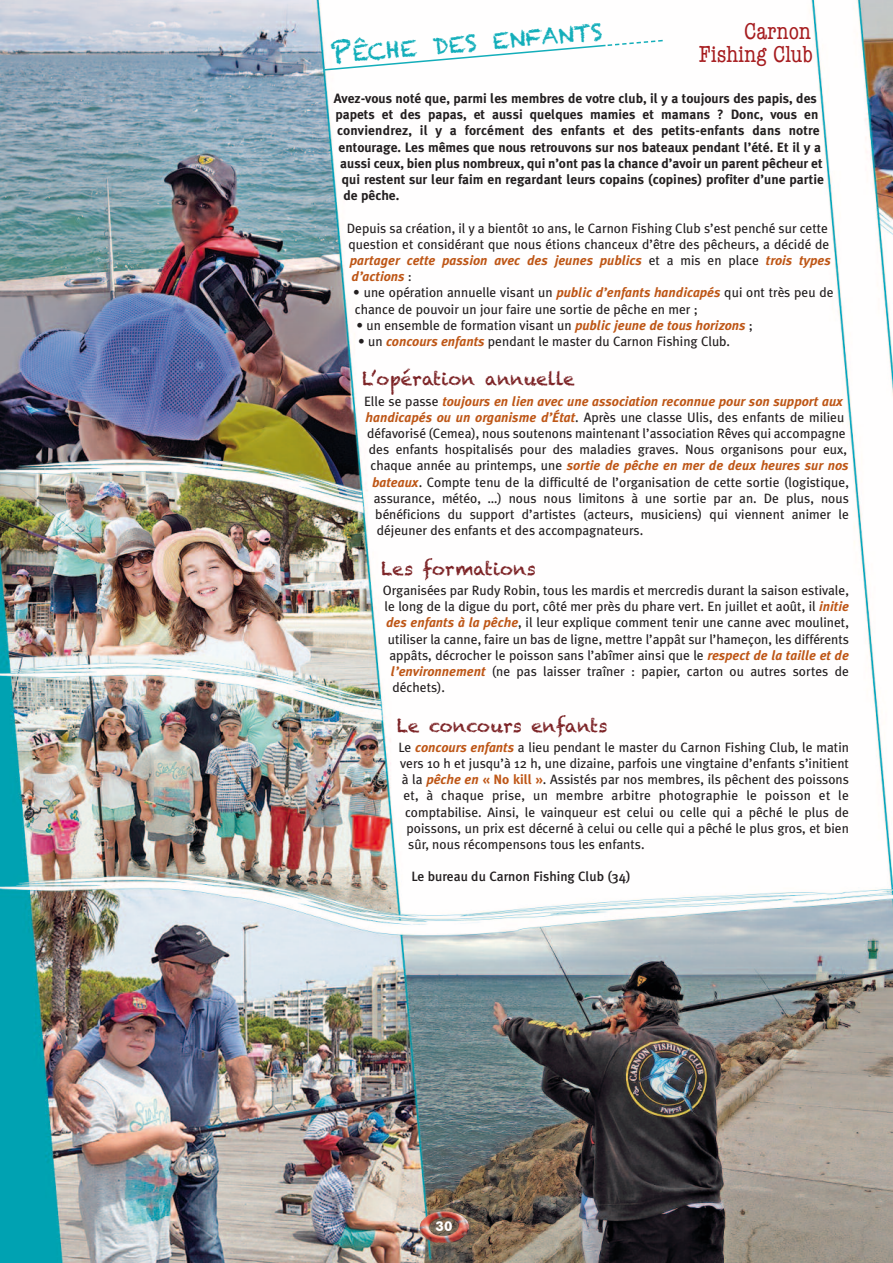
<style>
.page{position:relative;width:893px;height:1263px;background:#fff}
.page>*{position:absolute;margin:0;border:0;box-sizing:border-box;transform-origin:0 0}
.t1{font:condensed 24px/22.5px "American Typewriter";color:#a61c1f;text-align:right}
.t2{font:22.5px "Chalkduster";color:#13aeba}
.t3{font:18px "Chalkduster";color:#7c2326}
.t4{font:13.5px/16.2px "Meta Plus";color:#231f20}
.t5{font:700 13.5px "Meta Plus";color:#231f20}
.t6{font:italic 700 13.5px "Meta Plus";color:#be5616}
.t7{font:13.5px "Meta Plus";letter-spacing:.02em;color:#231f20}
.t8{font:500 13.5px "Meta Plus";color:#231f20}
.t9{font:700 13.5px "Futura BT";color:#fff}
.s1{font-size:30px}
.s2{font-weight:700;font-style:italic;color:#be5616}
.s3{font-weight:400;font-style:normal;color:#231f20}
.s4{font-weight:700;color:#be5616}
</style>
<div class="page">
<img style="left:0;top:0;width:893px;height:1263px">
<img style="left:419px;top:1211px;width:51px;height:33px">
<svg style="left:323px;top:39px;width:340px;height:32px"></svg>
<h2 class="t2" style="left:329px;top:41px;width:274px;rotate:-5deg"><span class="s1">P</span>êche des enfants</h2>
<h1 class="t1" style="left:699px;top:20px;width:116px">Carnon<br>Fishing Club</h1>
<p class="t5" style="left:334px;top:90px;width:485px">Avez-vous noté que, parmi les membres de votre club, il y a toujours des papis, des</p>
<p class="t5" style="left:335px;top:107px;width:484px">papets et des papas, et aussi quelques mamies et mamans ? Donc, vous en</p>
<p class="t5" style="left:337px;top:123px;width:484px">conviendrez, il y a forcément des enfants et des petits-enfants dans notre</p>
<p class="t5" style="left:339px;top:139px;width:484px">entourage. Les mêmes que nous retrouvons sur nos bateaux pendant l’été. Et il y a</p>
<p class="t5" style="left:340px;top:155px;width:484px">aussi ceux, bien plus nombreux, qui n’ont pas la chance d’avoir un parent pêcheur et</p>
<p class="t5" style="left:342px;top:171px;width:484px">qui restent sur leur faim en regardant leurs copains (copines) profiter d’une partie</p>
<p class="t5" style="left:343px;top:188px;width:57px">de pêche.</p>
<p class="t4" style="left:347px;top:220px;width:486px">Depuis sa création, il y a bientôt 10 ans, le Carnon Fishing Club s’est penché sur cette question et considérant que nous étions chanceux d’être des pêcheurs, a décidé de <span class="s2">partager cette passion avec des jeunes publics</span> et a mis en place <span class="s2">trois types d’actions</span> :</p>
<p class="t4" style="left:353px;top:285px;width:482px">• une opération annuelle visant un <span class="s2">public d’enfants handicapés</span> qui ont très peu de chance de pouvoir un jour faire une sortie de pêche en mer ;</p>
<p class="t4" style="left:356px;top:317px;width:398px">• un ensemble de formation visant un <span class="s2">public jeune de tous horizons</span> ;</p>
<p class="t4" style="left:358px;top:333px;width:373px">• un <span class="s2">concours enfants</span> pendant le master du Carnon Fishing Club.</p>
<h3 class="t3" style="left:362px;top:368px;width:214px">L’opération annuelle</h3>
<p class="t6" style="left:364px;top:393px;width:480px"><span class="s3">Elle se passe</span> toujours en lien avec une association reconnue pour son support aux</p>
<p class="t4" style="left:366px;top:409px;width:480px"><span class="s2">handicapés ou un organisme d’État</span>. Après une classe Ulis, des enfants de milieu</p>
<p class="t4" style="left:367px;top:425px;width:480px">défavorisé (Cemea), nous soutenons maintenant l’association Rêves qui accompagne</p>
<p class="t4" style="left:369px;top:441px;width:480px">des enfants hospitalisés pour des maladies graves. Nous organisons pour eux,</p>
<p class="t6" style="left:370px;top:458px;width:479px"><span class="s3">chaque année au printemps, une</span> sortie de pêche en mer de deux heures sur nos</p>
<p class="t4" style="left:372px;top:474px;width:478px"><span class="s2">bateaux</span>. Compte tenu de la difficulté de l’organisation de cette sortie (logistique,</p>
<p class="t4" style="left:374px;top:490px;width:477px">assurance, météo, …) nous nous limitons à une sortie par an. De plus, nous</p>
<p class="t4" style="left:375px;top:506px;width:475px">bénéficions du support d’artistes (acteurs, musiciens) qui viennent animer le</p>
<p class="t4" style="left:377px;top:522px;width:268px">déjeuner des enfants et des accompagnateurs.</p>
<h3 class="t3" style="left:381px;top:557px;width:156px">Les formations</h3>
<p class="t4" style="left:383px;top:582px;width:468px">Organisées par Rudy Robin, tous les mardis et mercredis durant la saison estivale,</p>
<p class="t4" style="left:384px;top:598px;width:466px">le long de la digue du port, côté mer près du phare vert. En juillet et août, il <span class="s2">initie</span></p>
<p class="t4" style="left:386px;top:615px;width:464px"><span class="s2">des enfants à la pêche</span>, il leur explique comment tenir une canne avec moulinet,</p>
<p class="t4" style="left:388px;top:631px;width:463px">utiliser la canne, faire un bas de ligne, mettre l’appât sur l’hameçon, les différents</p>
<p class="t4" style="left:389px;top:647px;width:461px">appâts, décrocher le poisson sans l’abîmer ainsi que le <span class="s2">respect de la taille et de</span></p>
<p class="t4" style="left:391px;top:663px;width:459px"><span class="s2">l’environnement</span> (ne pas laisser traîner : papier, carton ou autres sortes de</p>
<p class="t4" style="left:393px;top:679px;width:54px">déchets).</p>
<h3 class="t3" style="left:397px;top:714px;width:212px">Le concours enfants</h3>
<p class="t4" style="left:399px;top:739px;width:452px">Le <span class="s2">concours enfants</span> a lieu pendant le master du Carnon Fishing Club, le matin</p>
<p class="t4" style="left:400px;top:755px;width:450px">vers 10 h et jusqu’à 12 h, une dizaine, parfois une vingtaine d’enfants s’initient</p>
<p class="t4" style="left:402px;top:771px;width:449px">à la <span class="s2">pêche en</span> <span class="s4">« No kill »</span>. Assistés par nos membres, ils pêchent des poissons</p>
<p class="t7" style="left:403px;top:788px;width:447px">et, à chaque prise, un membre arbitre photographie le poisson et le</p>
<p class="t4" style="left:405px;top:804px;width:445px">comptabilise. Ainsi, le vainqueur est celui ou celle qui a pêché le plus de</p>
<p class="t4" style="left:407px;top:820px;width:444px">poissons, un prix est décerné à celui ou celle qui a pêché le plus gros, et bien</p>
<p class="t4" style="left:408px;top:836px;width:238px">sûr, nous récompensons tous les enfants.</p>
<p class="t8" style="left:411px;top:869px;width:221px">Le bureau du Carnon Fishing Club (34)</p>
<p class="t9" style="left:436px;top:1218px;width:18px">30</p>
</div>
